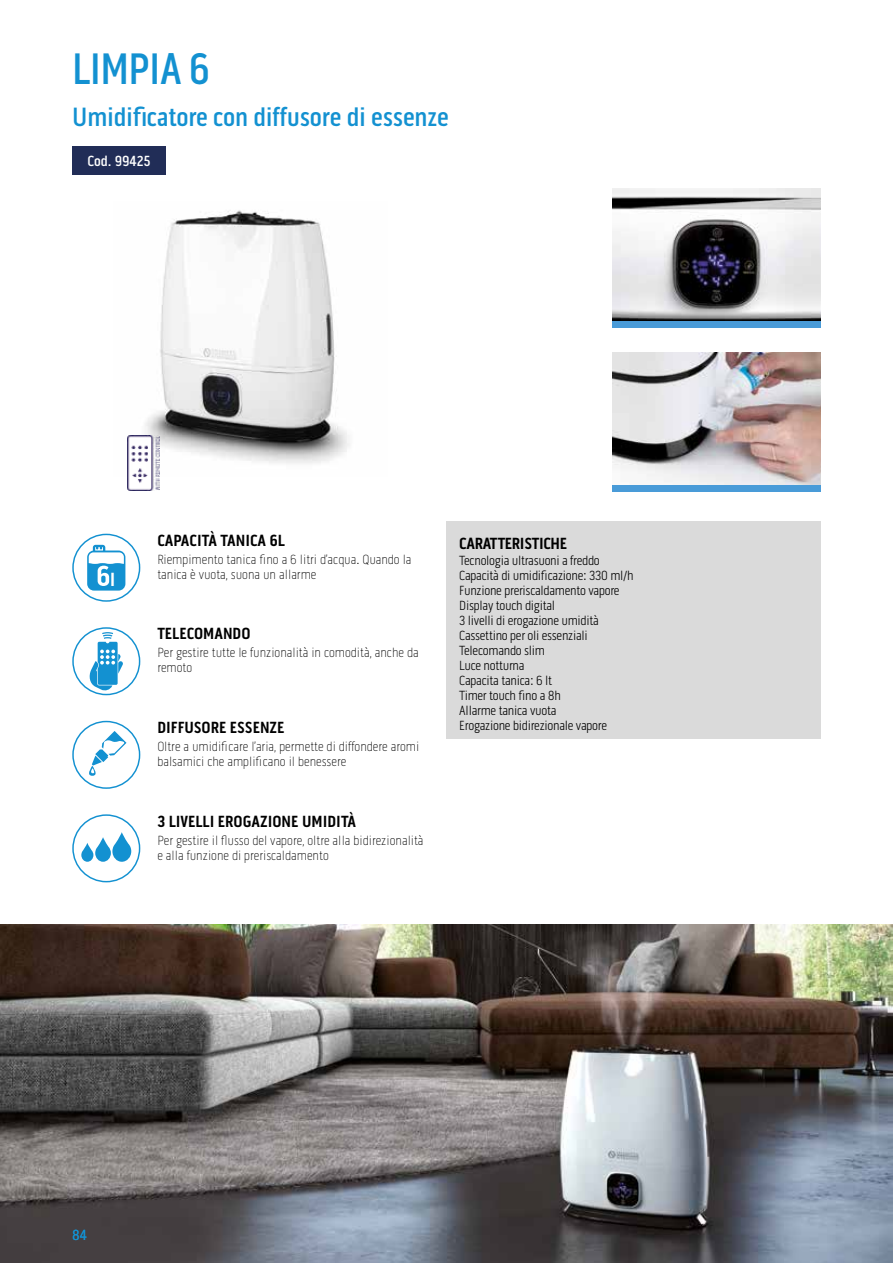
<style>
.page{position:relative;width:893px;height:1263px;background:#fff}
.page>*{position:absolute;margin:0;border:0;box-sizing:border-box;transform-origin:0 0}
.t1{font:500 45px "Pill Gothic 300 mg";letter-spacing:-.02em;color:#1391d1;scale:.95 1}
.t2{font:500 27px "Pill Gothic 300 mg";letter-spacing:-.01em;color:#1391d1}
.t3{font:700 19.2px "Pill Gothic 300 mg";color:#fff}
.t4{font:700 16.5px "Pill Gothic 300 mg";color:#000}
.t5{font:700 16.5px "Pill Gothic 300 mg";letter-spacing:-.02em;color:#000}
.t6{font:500 15px "Pill Gothic 300 mg";color:#fff}
.t7{font:15px "Pill Gothic 300 mg";color:#1391d1}
.t8{font:100 13.5px/15px "Pill Gothic 300 mg";color:#000}
.t9{font:300 13.5px/15px "Pill Gothic 300 mg";letter-spacing:-.02em;color:#000}
</style>
<div class="page">
<div style="left:72px;top:534px;width:68px;height:68px;border:1px solid #1391d1;border-radius:50%"></div>
<svg style="left:87px;top:545px;width:38px;height:46px"></svg>
<div style="left:72px;top:627px;width:68px;height:68px;border:1px solid #1391d1;border-radius:50%"></div>
<svg style="left:90px;top:632px;width:33px;height:58px"></svg>
<div style="left:72px;top:721px;width:68px;height:68px;border:1px solid #1391d1;border-radius:50%"></div>
<svg style="left:89px;top:731px;width:37px;height:45px"></svg>
<div style="left:72px;top:814px;width:68px;height:68px;border:1px solid #1391d1;border-radius:50%"></div>
<svg style="left:81px;top:832px;width:50px;height:30px"></svg>
<div style="left:446px;top:521px;width:375px;height:218px;background:#dadada"></div>
<img style="left:127px;top:210px;width:223px;height:267px">
<img style="left:612px;top:189px;width:209px;height:132px">
<div style="left:612px;top:321px;width:209px;height:7px;background:#499bd8"></div>
<img style="left:612px;top:353px;width:209px;height:132px">
<div style="left:612px;top:485px;width:209px;height:7px;background:#499bd8"></div>
<img style="left:0;top:925px;width:893px;height:338px">
<div style="left:72px;top:146px;width:94px;height:28px;background:#212d57"></div>
<img style="left:128px;top:435px;width:31px;height:56px">
<h1 class="t1" style="left:72px;top:43px;width:147px">LIMPIA 6</h1>
<h2 class="t2" style="left:72px;top:101px;width:378px">Umidificatore con diffusore di essenze</h2>
<p class="t6" style="left:87px;top:152px;width:65px">Cod. 99425</p>
<h3 class="t3" style="left:110px;top:568px;width:7px">l</h3>
<p class="t4" style="left:157px;top:530px;width:129px">CAPACITÀ TANICA 6L</p>
<p class="t8" style="left:157px;top:552px;width:256px">Riempimento tanica fino a 6 litri d’acqua. Quando la tanica è vuota, suona un allarme</p>
<p class="t4" style="left:157px;top:624px;width:95px">TELECOMANDO</p>
<p class="t8" style="left:157px;top:645px;width:263px">Per gestire tutte le funzionalità in comodità, anche da remoto</p>
<p class="t4" style="left:157px;top:718px;width:129px">DIFFUSORE ESSENZE</p>
<p class="t8" style="left:157px;top:739px;width:263px">Oltre a umidificare l’aria, permette di diffondere aromi balsamici che amplificano il benessere</p>
<p class="t4" style="left:157px;top:811px;width:200px">3 LIVELLI EROGAZIONE UMIDITÀ</p>
<p class="t8" style="left:157px;top:832px;width:268px">Per gestire il flusso del vapore, oltre alla bidirezionalità e alla funzione di preriscaldamento</p>
<p class="t5" style="left:459px;top:533px;width:109px">CARATTERISTICHE</p>
<p class="t9" style="left:459px;top:553px;width:176px">Tecnologia ultrasuoni a freddo<br>Capacità di umidificazione: 330 ml/h<br>Funzione preriscaldamento vapore<br>Display touch digital<br>3 livelli di erogazione umidità<br>Cassettino per oli essenziali<br>Telecomando slim<br>Luce notturna<br>Capacita tanica: 6 lt<br>Timer touch fino a 8h<br>Allarme tanica vuota<br>Erogazione bidirezionale vapore</p>
<p class="t7" style="left:72px;top:1226px;width:16px">84</p>
</div>
